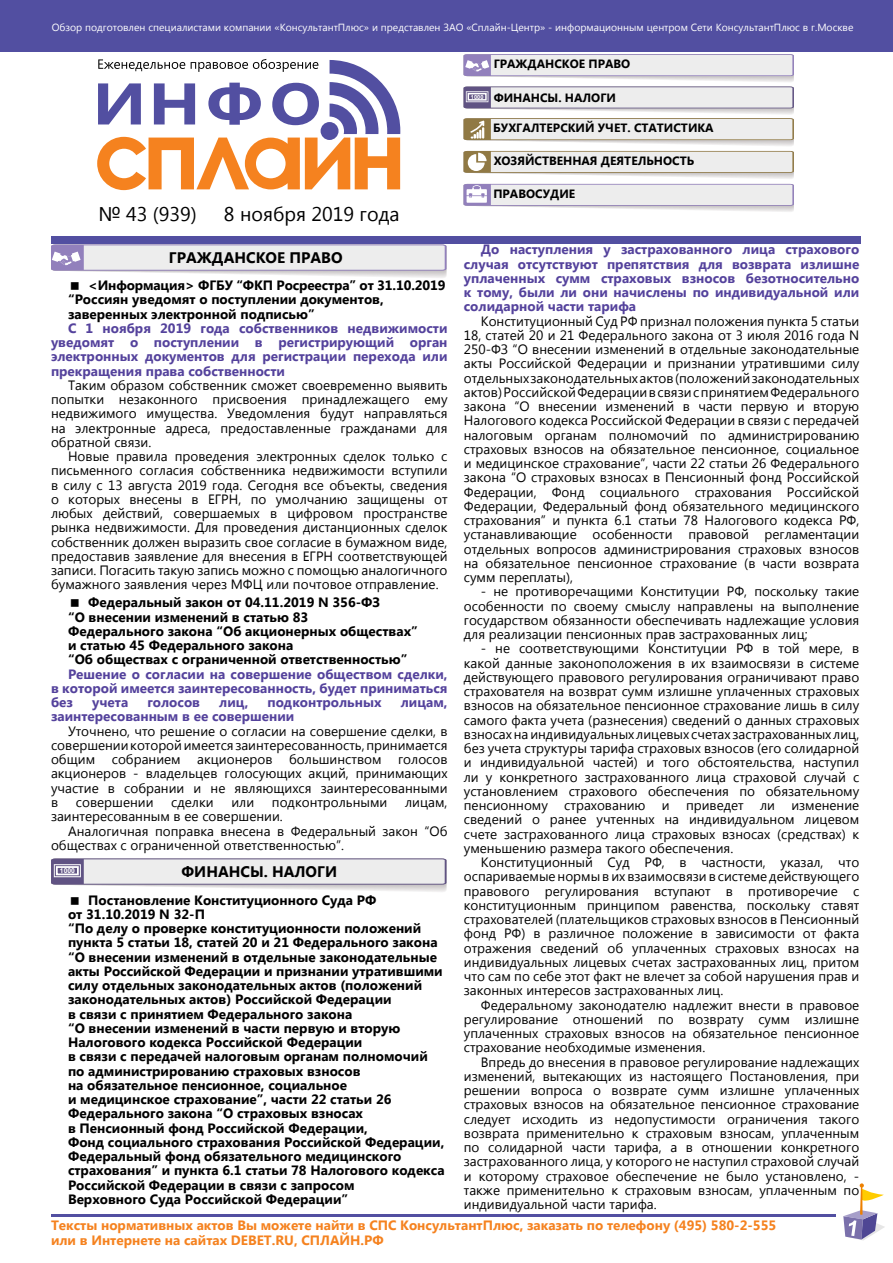
<style>
.page{position:relative;width:893px;height:1263px;background:#fff}
.page>*{position:absolute;margin:0;border:0;box-sizing:border-box;transform-origin:0 0}
.t1{font:19.8px "Segoe UI";color:#000}
.t2{font:700 15.3px "Segoe UI";color:#000}
.t3{font:13.5px/14.2px "Segoe UI";color:#000;text-align:justify}
.t4{font:700 13.5px/14.2px "Segoe UI";color:#000}
.t5{font:700 13.5px/14.2px "Segoe UI";color:#54429c;text-align:justify}
.t6{font:700 13.5px/15px "Segoe UI";color:#f5821f}
.t7{font:700 12px "Segoe UI";color:#000}
.t8{font:10.35px "Segoe UI";color:#fff}
.t9{font:700 6.75px "Arial";color:#fff}
</style>
<div class="page">
<div style="left:0;top:0;width:893px;height:51px;background:#524fa1"></div>
<svg style="left:97px;top:59px;width:303px;height:131px"></svg>
<svg style="left:843px;top:1183px;width:42px;height:57px"></svg>
<hr style="left:51px;top:1214px;width:785px;height:3px;background:#524fa1">
<div style="left:51px;top:236px;width:809px;height:7px;background:#524fa1"></div>
<svg style="left:463px;top:54px;width:331px;height:158px"></svg>
<svg style="left:51px;top:244px;width:395px;height:34px;background:#e3e1e7"></svg>
<svg style="left:51px;top:858px;width:395px;height:34px;background:#dedce1"></svg>
<p class="t8" style="left:52px;top:20px;width:803px">Обзор подготовлен специалистами компании «КонсультантПлюс» и представлен ЗАО «Сплайн-Центр» - информационным центром Сети КонсультантПлюс в г.Москве</p>
<p class="t7" style="left:494px;top:55px;width:138px">ГРАЖДАНСКОЕ ПРАВО</p>
<p class="t7" style="left:471px;top:89px;width:147px"><sup>1000</sup> ФИНАНСЫ. НАЛОГИ</p>
<p class="t7" style="left:493px;top:119px;width:222px">БУХГАЛТЕРСКИЙ УЧЕТ. СТАТИСТИКА</p>
<p class="t7" style="left:494px;top:152px;width:202px">ХОЗЯЙСТВЕННАЯ ДЕЯТЕЛЬНОСТЬ</p>
<h1 class="t1" style="left:98px;top:200px;width:100px">№ 43 (939)</h1>
<h1 class="t1" style="left:224px;top:200px;width:177px">8 ноября 2019 года</h1>
<p class="t7" style="left:500px;top:185px;width:119px">ТРУД И ЗАНЯТОСТЬ</p>
<p class="t7" style="left:493px;top:185px;width:83px">ПРАВОСУДИЕ</p>
<p class="t5" style="left:464px;top:242px;width:397px;text-indent:17px">До наступления у застрахованного лица страхового случая отсутствуют препятствия для возврата излишне уплаченных сумм страховых взносов безотносительно к тому, были ли они начислены по индивидуальной или солидарной части тарифа</p>
<p class="t3" style="left:464px;top:313px;width:397px;text-indent:17px">Конституционный Суд РФ признал положения пункта 5 статьи 18, статей 20 и 21 Федерального закона от 3 июля 2016 года N 250-ФЗ “О внесении изменений в отдельные законодательные акты Российской Федерации и признании утратившими силу отдельных законодательных актов (положений законодательных актов) Российской Федерации в связи с принятием Федерального закона “О внесении изменений в части первую и вторую Налогового кодекса Российской Федерации в связи с передачей налоговым органам полномочий по администрированию страховых взносов на обязательное пенсионное, социальное и медицинское страхование”, части 22 статьи 26 Федерального закона “О страховых взносах в Пенсионный фонд Российской Федерации, Фонд социального страхования Российской Федерации, Федеральный фонд обязательного медицинского страхования” и пункта 6.1 статьи 78 Налогового кодекса РФ, устанавливающие особенности правовой регламентации отдельных вопросов администрирования страховых взносов на обязательное пенсионное страхование (в части возврата сумм переплаты),</p>
<p class="t3" style="left:464px;top:584px;width:397px;text-indent:17px">- не противоречащими Конституции РФ, поскольку такие особенности по своему смыслу направлены на выполнение государством обязанности обеспечивать надлежащие условия для реализации пенсионных прав застрахованных лиц;</p>
<p class="t3" style="left:464px;top:641px;width:397px;text-indent:17px">- не соответствующими Конституции РФ в той мере, в какой данные законоположения в их взаимосвязи в системе действующего правового регулирования ограничивают право страхователя на возврат сумм излишне уплаченных страховых взносов на обязательное пенсионное страхование лишь в силу самого факта учета (разнесения) сведений о данных страховых взносах на индивидуальных лицевых счетах застрахованных лиц, без учета структуры тарифа страховых взносов (его солидарной и индивидуальной частей) и того обстоятельства, наступил ли у конкретного застрахованного лица страховой случай с установлением страхового обеспечения по обязательному пенсионному страхованию и приведет ли изменение сведений о ранее учтенных на индивидуальном лицевом счете застрахованного лица страховых взносах (средствах) к уменьшению размера такого обеспечения.</p>
<p class="t3" style="left:464px;top:855px;width:397px;text-indent:17px">Конституционный Суд РФ, в частности, указал, что оспариваемые нормы в их взаимосвязи в системе действующего правового регулирования вступают в противоречие с конституционным принципом равенства, поскольку ставят страхователей (плательщиков страховых взносов в Пенсионный фонд РФ) в различное положение в зависимости от факта отражения сведений об уплаченных страховых взносах на индивидуальных лицевых счетах застрахованных лиц, притом что сам по себе этот факт не влечет за собой нарушения прав и законных интересов застрахованных лиц.</p>
<p class="t3" style="left:464px;top:997px;width:397px;text-indent:17px">Федеральному законодателю надлежит внести в правовое регулирование отношений по возврату сумм излишне уплаченных страховых взносов на обязательное пенсионное страхование необходимые изменения.</p>
<p class="t3" style="left:464px;top:1054px;width:397px;text-indent:17px">Впредь до внесения в правовое регулирование надлежащих изменений, вытекающих из настоящего Постановления, при решении вопроса о возврате сумм излишне уплаченных страховых взносов на обязательное пенсионное страхование следует исходить из недопустимости ограничения такого возврата применительно к страховым взносам, уплаченным по солидарной части тарифа, а в отношении конкретного застрахованного лица, у которого не наступил страховой случай и которому страховое обеспечение не было установлено, - также применительно к страховым взносам, уплаченным по индивидуальной части тарифа.</p>
<p class="t2" style="left:169px;top:246px;width:175px">ГРАЖДАНСКОЕ ПРАВО</p>
<p class="t4" style="left:68px;top:278px;width:379px;text-indent:20px">&lt;Информация&gt; ФГБУ “ФКП Росреестра” от 31.10.2019 “Россиян уведомят о поступлении документов, заверенных электронной подписью”</p>
<p class="t5" style="left:51px;top:320px;width:398px;text-indent:17px">С 1 ноября 2019 года собственников недвижимости уведомят о поступлении в регистрирующий орган электронных документов для регистрации перехода или прекращения права собственности</p>
<p class="t3" style="left:51px;top:377px;width:398px;text-indent:17px">Таким образом собственник сможет своевременно выявить попытки незаконного присвоения принадлежащего ему недвижимого имущества. Уведомления будут направляться на электронные адреса, предоставленные гражданами для обратной связи.</p>
<p class="t3" style="left:51px;top:449px;width:398px;text-indent:17px">Новые правила проведения электронных сделок только с письменного согласия собственника недвижимости вступили в силу с 13 августа 2019 года. Сегодня все объекты, сведения о которых внесены в ЕГРН, по умолчанию защищены от любых действий, совершаемых в цифровом пространстве рынка недвижимости. Для проведения дистанционных сделок собственник должен выразить свое согласие в бумажном виде, предоставив заявление для внесения в ЕГРН соответствующей записи. Погасить такую запись можно с помощью аналогичного бумажного заявления через МФЦ или почтовое отправление.</p>
<p class="t4" style="left:68px;top:595px;width:351px;text-indent:20px">Федеральный закон от 04.11.2019 N 356-ФЗ<br>“О внесении изменений в статью 83<br>Федерального закона “Об акционерных обществах” и статью 45 Федерального закона<br>“Об обществах с ограниченной ответственностью”</p>
<p class="t5" style="left:51px;top:666px;width:398px;text-indent:17px">Решение о согласии на совершение обществом сделки, в которой имеется заинтересованность, будет приниматься без</p>
<p class="t5" style="left:92px;top:695px;width:38px">учета</p>
<p class="t5" style="left:147px;top:695px;width:54px">голосов</p>
<p class="t5" style="left:219px;top:695px;width:31px">лиц,</p>
<p class="t5" style="left:267px;top:695px;width:116px">подконтрольных</p>
<p class="t5" style="left:401px;top:695px;width:48px">лицам,</p>
<p class="t5" style="left:51px;top:709px;width:245px">заинтересованным в ее совершении</p>
<p class="t3" style="left:51px;top:723px;width:398px;text-indent:17px">Уточнено, что решение о согласии на совершение сделки, в совершении которой имеется заинтересованность, принимается общим собранием акционеров большинством голосов акционеров - владельцев голосующих акций, принимающих участие в собрании и не являющихся заинтересованными в</p>
<p class="t3" style="left:76px;top:794px;width:79px">совершении</p>
<p class="t3" style="left:171px;top:794px;width:44px">сделки</p>
<p class="t3" style="left:231px;top:794px;width:24px">или</p>
<p class="t3" style="left:272px;top:794px;width:117px">подконтрольными</p>
<p class="t3" style="left:405px;top:794px;width:44px">лицам,</p>
<p class="t3" style="left:51px;top:809px;width:233px">заинтересованным в ее совершении.</p>
<p class="t3" style="left:68px;top:823px;width:381px">Аналогичная поправка внесена в Федеральный закон “Об</p>
<p class="t3" style="left:51px;top:837px;width:295px">обществах с ограниченной ответственностью”.</p>
<p class="t9" style="left:60px;top:866px;width:17px">1000</p>
<p class="t2" style="left:181px;top:861px;width:157px">ФИНАНСЫ. НАЛОГИ</p>
<p class="t4" style="left:68px;top:892px;width:378px;text-indent:20px">Постановление Конституционного Суда РФ<br>от 31.10.2019 N 32-П<br>“По делу о проверке конституционности положений пункта 5 статьи 18, статей 20 и 21 Федерального закона “О внесении изменений в отдельные законодательные акты Российской Федерации и признании утратившими силу отдельных законодательных актов (положений законодательных актов) Российской Федерации<br>в связи с принятием Федерального закона<br>“О внесении изменений в части первую и вторую Налогового кодекса Российской Федерации<br>в связи с передачей налоговым органам полномочий по администрированию страховых взносов<br>на обязательное пенсионное, социальное<br>и медицинское страхование”, части 22 статьи 26<br>Федерального закона “О страховых взносах<br>в Пенсионный фонд Российской Федерации,<br>Фонд социального страхования Российской Федерации, Федеральный фонд обязательного медицинского страхования” и пункта 6.1 статьи 78 Налогового кодекса Российской Федерации в связи с запросом<br>Верховного Суда Российской Федерации”</p>
<p class="t6" style="left:51px;top:1217px;width:727px">Тексты нормативных актов Вы можете найти в СПС КонсультантПлюс, заказать по телефону (495) 580-2-555 или в Интернете на сайтах DEBET.RU, СПЛАЙН.РФ</p>
</div>
